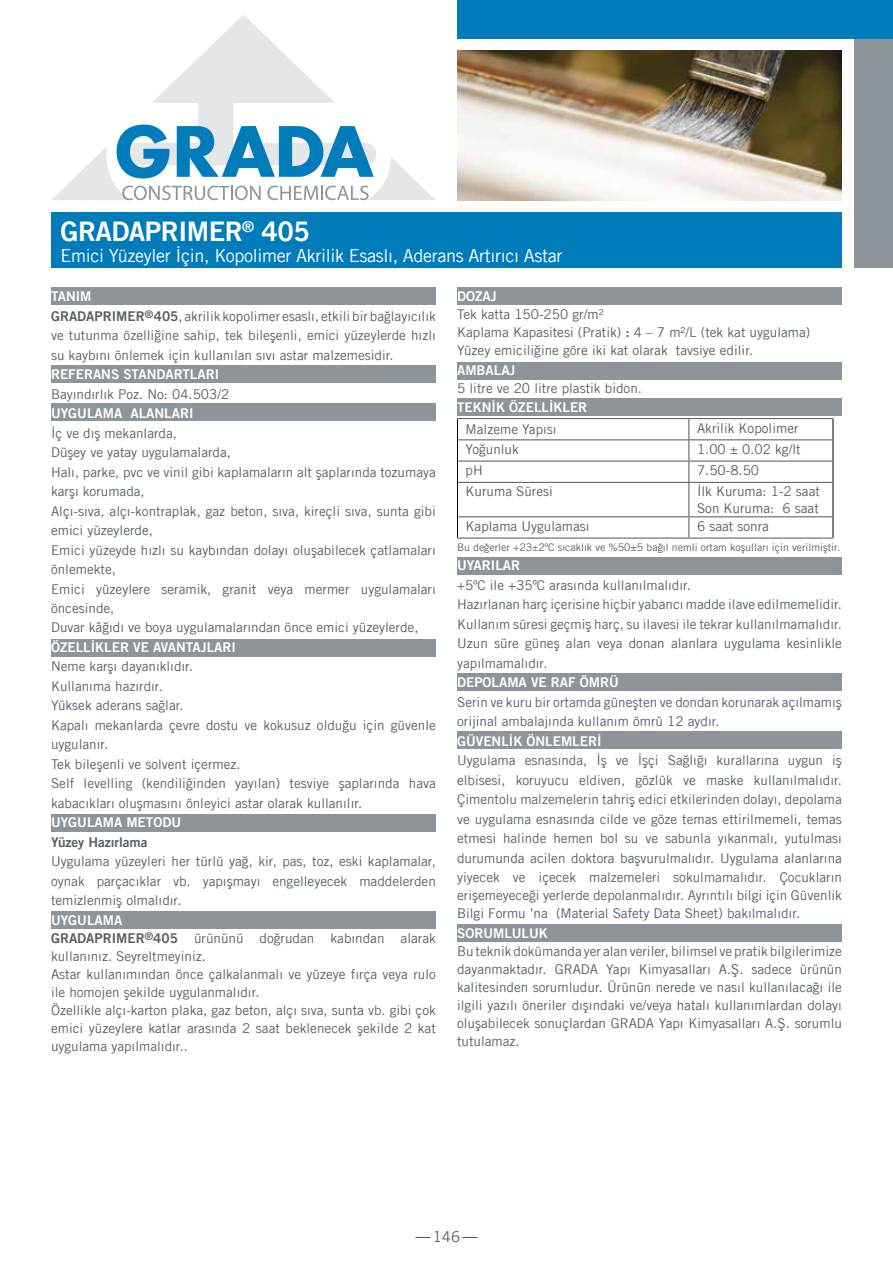
<style>
.page{position:relative;width:893px;height:1263px;background:#fff}
.page>*{position:absolute;margin:0;border:0;box-sizing:border-box;transform-origin:0 0}
.t1{font:27px "Amnesty Trade Gothic Bd 2";letter-spacing:-.02em;color:#fff}
.t2{font:18px "Amnesty Trade Gothic";letter-spacing:-.02em;color:#fff}
.t3{font:15px "Amnesty Trade Gothic";color:#576066}
.t4{font:13.5px/19.5px "Amnesty Trade Gothic";color:#576066}
.t5{font:13.5px "Amnesty Trade Gothic Bd 2";color:#fff}
.t6{font:13.5px "Amnesty Trade Gothic Bd 2";color:#576066}
.t7{font:10.5px "Amnesty Trade Gothic";color:#576066}
.s1{font-family:"Amnesty Trade Gothic Bd 2"}
</style>
<div class="page">
<svg style="left:415px;top:1237px;width:16px;height:1px"></svg>
<svg style="left:462px;top:1237px;width:15px;height:1px"></svg>
<div style="left:51px;top:287px;width:385px;height:17px;background:#8d959b"></div>
<div style="left:457px;top:287px;width:385px;height:17px;background:#8d959b"></div>
<div style="left:51px;top:365px;width:385px;height:17px;background:#8d959b"></div>
<div style="left:51px;top:404px;width:385px;height:17px;background:#8d959b"></div>
<div style="left:51px;top:639px;width:385px;height:17px;background:#8d959b"></div>
<div style="left:51px;top:814px;width:385px;height:17px;background:#8d959b"></div>
<div style="left:51px;top:912px;width:385px;height:17px;background:#8d959b"></div>
<div style="left:457px;top:362px;width:385px;height:17px;background:#8d959b"></div>
<div style="left:457px;top:399px;width:385px;height:17px;background:#8d959b"></div>
<div style="left:457px;top:557px;width:385px;height:17px;background:#8d959b"></div>
<div style="left:457px;top:674px;width:385px;height:17px;background:#8d959b"></div>
<div style="left:457px;top:731px;width:385px;height:17px;background:#8d959b"></div>
<div style="left:457px;top:924px;width:385px;height:17px;background:#8d959b"></div>
<div style="left:51px;top:213px;width:791px;height:55px;background:#007cba"></div>
<svg style="left:52px;top:15px;width:383px;height:185px"></svg>
<div style="left:855px;top:0;width:38px;height:268px;background:#8d959b"></div>
<div style="left:457px;top:0;width:436px;height:38px;background:#007cba"></div>
<svg style="left:457px;top:419px;width:1px;height:63px"></svg>
<svg style="left:833px;top:419px;width:1px;height:63px"></svg>
<hr style="left:457px;top:482px;width:1px;height:35px;background:#000">
<hr style="left:833px;top:482px;width:1px;height:35px;background:#000">
<svg style="left:457px;top:517px;width:1px;height:20px"></svg>
<svg style="left:833px;top:517px;width:1px;height:20px"></svg>
<hr style="left:457px;top:418px;width:232px;height:1px;background:#576066">
<hr style="left:689px;top:418px;width:144px;height:1px;background:#576066">
<hr style="left:458px;top:439px;width:231px;height:1px;background:#576066">
<hr style="left:689px;top:439px;width:144px;height:1px;background:#576066">
<hr style="left:458px;top:461px;width:231px;height:1px;background:#576066">
<hr style="left:689px;top:461px;width:144px;height:1px;background:#576066">
<svg style="left:688px;top:419px;width:1px;height:63px"></svg>
<hr style="left:458px;top:482px;width:231px;height:1px;background:#576066">
<hr style="left:689px;top:482px;width:144px;height:1px;background:#576066">
<hr style="left:688px;top:483px;width:1px;height:33px;background:#576066">
<hr style="left:458px;top:516px;width:231px;height:1px;background:#576066">
<hr style="left:689px;top:516px;width:144px;height:1px;background:#576066">
<svg style="left:688px;top:517px;width:1px;height:20px"></svg>
<hr style="left:457px;top:537px;width:232px;height:2px;background:#576066">
<hr style="left:689px;top:537px;width:144px;height:2px;background:#576066">
<img style="left:457px;top:50px;width:385px;height:150px">
<h1 class="t1" style="left:61px;top:214px;width:251px">GRADAPRIMER<sup>®</sup> 405</h1>
<h2 class="t2" style="left:61px;top:244px;width:503px">Emici Yüzeyler İçin, Kopolimer Akrilik Esaslı, Aderans Artırıcı Astar</h2>
<p class="t5" style="left:51px;top:288px;width:42px">TANIM</p>
<p class="t4" style="left:51px;top:306px;width:386px;text-align:justify"><span class="s1">GRADAPRIMER</span><sup>®</sup><span class="s1">405</span>, akrilik kopolimer esaslı, etkili bir bağlayıcılık ve tutunma özelliğine sahip, tek bileşenli, emici yüzeylerde hızlı su kaybını önlemek için kullanılan sıvı astar malzemesidir.</p>
<p class="t5" style="left:51px;top:366px;width:170px">REFERANS STANDARTLARI</p>
<p class="t4" style="left:51px;top:384px;width:180px">Bayındırlık Poz. No: 04.503/2</p>
<p class="t5" style="left:51px;top:405px;width:144px">UYGULAMA ALANLARI</p>
<p class="t4" style="left:51px;top:423px;width:386px">İç ve dış mekanlarda,<br>Düşey ve yatay uygulamalarda,<br>Halı, parke, pvc ve vinil gibi kaplamaların alt şaplarında tozumaya karşı korumada,<br>Alçı-sıva, alçı-kontraplak, gaz beton, sıva, kireçli sıva, sunta gibi emici yüzeylerde,<br>Emici yüzeyde hızlı su kaybından dolayı oluşabilecek çatlamaları önlemekte,<br>Emici yüzeylere seramik, granit veya mermer uygulamaları öncesinde,<br>Duvar kâğıdı ve boya uygulamalarından önce emici yüzeylerde,</p>
<p class="t5" style="left:51px;top:639px;width:187px">ÖZELLİKLER VE AVANTAJLARI</p>
<p class="t4" style="left:51px;top:657px;width:386px">Neme karşı dayanıklıdır.<br>Kullanıma hazırdır.<br>Yüksek aderans sağlar.<br>Kapalı mekanlarda çevre dostu ve kokusuz olduğu için güvenle uygulanır.<br>Tek bileşenli ve solvent içermez.<br>Self levelling (kendiliğinden yayılan) tesviye şaplarında hava kabacıkları oluşmasını önleyici astar olarak kullanılır.</p>
<p class="t5" style="left:51px;top:814px;width:132px">UYGULAMA METODU</p>
<p class="t6" style="left:51px;top:834px;width:98px">Yüzey Hazırlama</p>
<p class="t4" style="left:51px;top:852px;width:386px;text-align:justify">Uygulama yüzeyleri her türlü yağ, kir, pas, toz, eski kaplamalar, oynak parçacıklar vb. yapışmayı engelleyecek maddelerden temizlenmiş olmalıdır.</p>
<p class="t5" style="left:51px;top:912px;width:73px">UYGULAMA</p>
<p class="t4" style="left:51px;top:929px;width:386px;line-height:18px"><span class="s1">GRADAPRIMER</span><sup>®</sup><span class="s1">405</span> ürününü doğrudan kabından alarak kullanınız. Seyreltmeyiniz.<br>Astar kullanımından önce çalkalanmalı ve yüzeye fırça veya rulo ile homojen şekilde uygulanmalıdır.<br>Özellikle alçı-karton plaka, gaz beton, alçı sıva, sunta vb. gibi çok emici yüzeylere katlar arasında 2 saat beklenecek şekilde 2 kat uygulama yapılmalıdır..</p>
<p class="t5" style="left:457px;top:288px;width:41px">DOZAJ</p>
<p class="t4" style="left:457px;top:305px;width:355px;line-height:18px">Tek katta 150-250 gr/m²<br>Kaplama Kapasitesi (Pratik) <span class="s1">:</span> 4 – 7 m²/L (tek kat uygulama)<br>Yüzey emiciliğine göre iki kat olarak tavsiye edilir.</p>
<p class="t5" style="left:457px;top:361px;width:60px">AMBALAJ</p>
<p class="t4" style="left:457px;top:378px;width:186px">5 litre ve 20 litre plastik bidon.</p>
<p class="t5" style="left:457px;top:399px;width:132px">TEKNİK ÖZELLİKLER</p>
<p class="t4" style="left:466px;top:419px;width:93px">Malzeme Yapısı</p>
<p class="t4" style="left:697px;top:418px;width:103px">Akrilik Kopolimer</p>
<p class="t4" style="left:466px;top:439px;width:55px">Yoğunluk</p>
<p class="t4" style="left:697px;top:439px;width:105px">1.00 ± 0.02 kg/lt</p>
<p class="t4" style="left:466px;top:460px;width:19px">pH</p>
<p class="t4" style="left:697px;top:460px;width:64px">7.50-8.50</p>
<p class="t4" style="left:466px;top:482px;width:89px">Kuruma Süresi</p>
<p class="t4" style="left:697px;top:483px;width:124px;line-height:16.2px">İlk Kuruma: 1-2 saat<br>Son Kuruma: 6 saat</p>
<p class="t4" style="left:466px;top:516px;width:126px">Kaplama Uygulaması</p>
<p class="t4" style="left:697px;top:516px;width:73px">6 saat sonra</p>
<p class="t7" style="left:457px;top:540px;width:385px">Bu değerler +23±2ºC sıcaklık ve %50±5 bağıl nemli ortam koşulları için verilmiştir.</p>
<p class="t5" style="left:457px;top:557px;width:65px">UYARILAR</p>
<p class="t4" style="left:457px;top:575px;width:386px">+5ºC ile +35ºC arasında kullanılmalıdır.<br>Hazırlanan harç içerisine hiçbir yabancı madde ilave edilmemelidir.<br>Kullanım süresi geçmiş harç, su ilavesi ile tekrar kullanılmamalıdır.<br>Uzun süre güneş alan veya donan alanlara uygulama kesinlikle yapılmamalıdır.</p>
<p class="t5" style="left:457px;top:674px;width:163px">DEPOLAMA VE RAF ÖMRÜ</p>
<p class="t4" style="left:457px;top:692px;width:386px">Serin ve kuru bir ortamda güneşten ve dondan korunarak açılmamış orijinal ambalajında kullanım ömrü 12 aydır.</p>
<p class="t5" style="left:457px;top:732px;width:146px">GÜVENLİK ÖNLEMLERİ</p>
<p class="t4" style="left:457px;top:750px;width:386px;text-align:justify">Uygulama esnasında, İş ve İşçi Sağlığı kurallarına uygun iş elbisesi, koruyucu eldiven, gözlük ve maske kullanılmalıdır.<br>Çimentolu malzemelerin tahriş edici etkilerinden dolayı, depolama ve uygulama esnasında cilde ve göze temas ettirilmemeli, temas etmesi halinde hemen bol su ve sabunla yıkanmalı, yutulması durumunda acilen doktora başvurulmalıdır. Uygulama alanlarına yiyecek ve içecek malzemeleri sokulmamalıdır. Çocukların</p>
<p class="t4" style="left:457px;top:886px;width:386px;line-height:18px">erişemeyeceği yerlerde depolanmalıdır. Ayrıntılı bilgi için Güvenlik<br>Bilgi Formu ’na (Material Safety Data Sheet) bakılmalıdır.</p>
<p class="t5" style="left:457px;top:924px;width:92px">SORUMLULUK</p>
<p class="t4" style="left:457px;top:941px;width:386px;line-height:18px;text-align:justify">Bu teknik dokümanda yer alan veriler, bilimsel ve pratik bilgilerimize dayanmaktadır. GRADA Yapı Kimyasalları A.Ş. sadece ürünün kalitesinden sorumludur. Ürünün nerede ve nasıl kullanılacağı ile ilgili yazılı öneriler dışındaki ve/veya hatalı kullanımlardan dolayı oluşabilecek sonuçlardan GRADA Yapı Kimyasalları A.Ş. sorumlu tutulamaz.</p>
<p class="t3" style="left:433px;top:1227px;width:29px">146</p>
</div>
